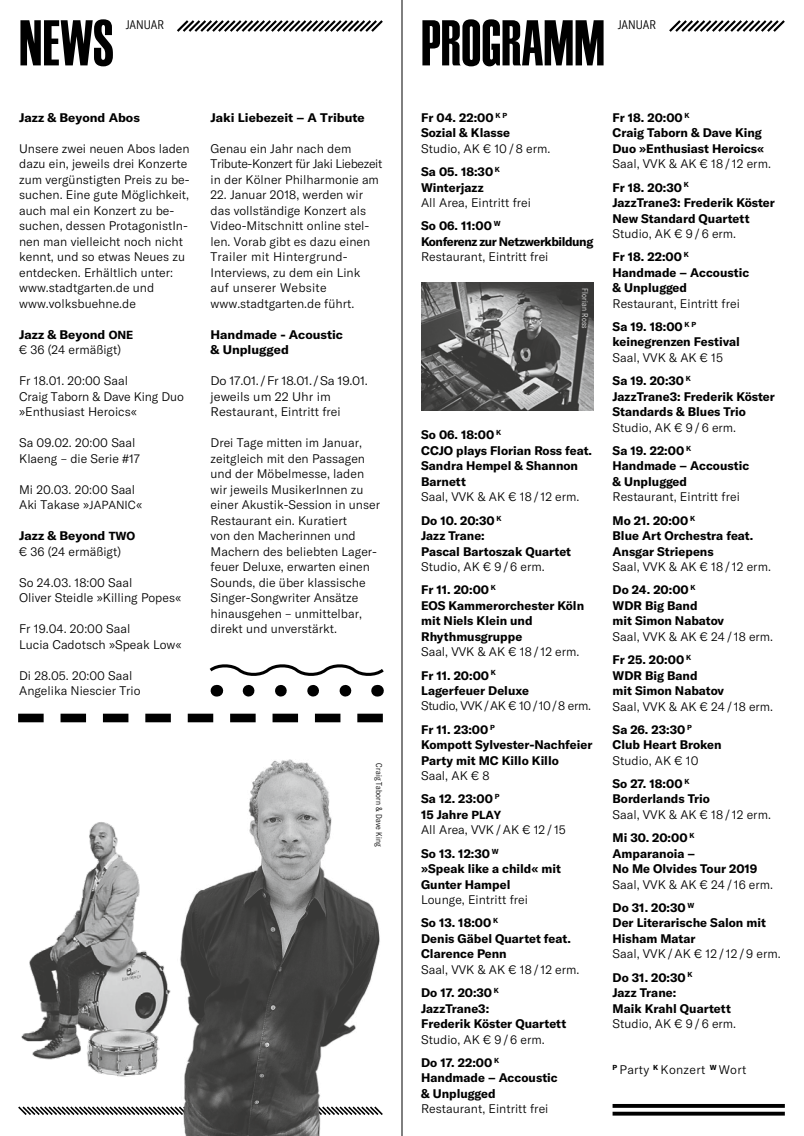
<style>
.page{position:relative;width:804px;height:1136px;background:#fff}
.page>*{position:absolute;margin:0;border:0;box-sizing:border-box;transform-origin:0 0}
.t1{font:64.5px "Schmalfette CP";color:#000}
.t2{font:300 12.3px/15.5px "GT America";color:#000}
.t3{font:700 12.3px/15.5px "GT America";color:#000}
.t4{font:300 12.3px/15.5px "GT America";color:#000;scale:1.04 1}
.t5{font:700 12.3px/15.5px "GT America";color:#000;scale:1.04 1}
.t6{font:300 12.3px/23.2px "GT America";letter-spacing:-.03em;color:#000}
.t7{font:700 12.3px "GT America";letter-spacing:-.035em;color:#000}
.t8{font:300 12.3px "GT America";letter-spacing:.025em;color:#000}
.t9{font:300 condensed 12.3px "GT America";color:#000}
.t10{font:300 condensed 8.25px "GT America";letter-spacing:.02em;color:#000}
.t11{font:300 condensed 8.25px "GT America";letter-spacing:.02em;color:#e3e3e3}
.s1{font-weight:700}
.s2{font-weight:700;font-size:11.55px}
.s3{font-size:11.55px}
.s4{font-weight:300}
</style>
<div class="page">
<svg style="left:18px;top:713px;width:46px;height:9px"></svg>
<svg style="left:18px;top:1106px;width:46px;height:9px"></svg>
<svg style="left:177px;top:20px;width:206px;height:12px"></svg>
<svg style="left:669px;top:20px;width:116px;height:12px"></svg>
<svg style="left:612px;top:1104px;width:172px;height:3px"></svg>
<svg style="left:612px;top:1111px;width:172px;height:4px"></svg>
<img style="left:421px;top:282px;width:172px;height:128px">
<img style="left:64px;top:663px;width:339px;height:472px">
<img style="left:21px;top:817px;width:189px;height:262px">
<hr style="left:401px;top:0;width:1px;height:1135px;background:#000">
<h1 class="t1" style="left:19px;top:8px;width:96px">NEWS</h1>
<h1 class="t1" style="left:421px;top:8px;width:185px">PROGRAMM</h1>
<p class="t9" style="left:126px;top:18px;width:40px">JANUAR</p>
<p class="t9" style="left:618px;top:18px;width:40px">JANUAR</p>
<p class="t5" style="left:19px;top:110px;width:118px">Jazz &amp; Beyond Abos</p>
<p class="t2" style="left:19px;top:141px;width:172px">Unsere zwei neuen Abos laden dazu ein, jeweils drei Konzerte zum vergünstigten Preis zu be&shy;suchen. Eine gute Möglichkeit, auch mal ein Konzert zu be&shy;suchen, dessen ProtagonistIn&shy;nen man vielleicht noch nicht kennt, und so etwas Neues zu entdecken. Erhältlich unter: www.stadtgarten.de und www.volksbuehne.de</p>
<p class="t2" style="left:19px;top:326px;width:116px"><span class="s1">Jazz &amp; Beyond</span> <span class="s2">ONE </span>€ 36 (24 ermäßigt)</p>
<p class="t2" style="left:19px;top:373px;width:166px">Fr 18.01. 20:00 Saal<br>Craig Taborn &amp; Dave King Duo »Enthusiast Heroics«</p>
<p class="t2" style="left:19px;top:435px;width:122px">Sa 09.02. 20:00 Saal<br>Klaeng – die Serie #17</p>
<p class="t2" style="left:19px;top:481px;width:124px">Mi 20.03. 20:00 Saal<br>Aki Takase »<span class="s3">JAPANIC</span>«</p>
<p class="t2" style="left:19px;top:528px;width:118px"><span class="s1">Jazz &amp; Beyond</span> <span class="s2">TWO </span>€ 36 (24 ermäßigt)</p>
<p class="t2" style="left:19px;top:574px;width:164px">So 24.03. 18:00 Saal<br>Oliver Steidle »Killing Popes«</p>
<p class="t2" style="left:19px;top:621px;width:164px">Fr 19.04. 20:00 Saal<br>Lucia Cadotsch »Speak Low«</p>
<p class="t2" style="left:19px;top:667px;width:123px">Di 28.05. 20:00 Saal<br>Angelika Niescier Trio</p>
<p class="t5" style="left:210px;top:110px;width:150px">Jaki Liebezeit – A Tribute</p>
<p class="t2" style="left:210px;top:141px;width:173px">Genau ein Jahr nach dem<br>Tribute-Konzert für Jaki Liebezeit in der Kölner Philharmonie am</p>
<p class="t2" style="left:210px;top:187px;width:161px">22. Januar 2018, werden wir das vollständige Konzert als<br>Video-Mitschnitt online stel&shy;len. Vorab gibt es dazu einen<br>Trailer mit Hintergrund-<br>Interviews, zu dem ein Link auf unserer Website www.stadtgarten.de führt.</p>
<p class="t5" style="left:210px;top:326px;width:129px">Handmade - Acoustic &amp; Unplugged</p>
<p class="t4" style="left:210px;top:373px;width:153px">Do 17.01. / Fr 18.01. / Sa 19.01. jeweils um 22 Uhr im<br>Restaurant, Eintritt frei</p>
<p class="t2" style="left:210px;top:435px;width:171px">Drei Tage mitten im Januar, zeitgleich mit den Passagen und der Möbelmesse, laden wir jeweils MusikerInnen zu einer Akustik-Session in unser<br>Restaurant ein. Kuratiert<br>von den Macherinnen und<br>Machern des beliebten Lager&shy;feuer Deluxe, erwarten einen<br>Sounds, die über klassische<br>Singer-Songwriter Ansätze hinausgehen – unmittelbar, direkt und unverstärkt.</p>
<p class="t10" style="left:384px;top:763px;width:85px;rotate:90deg">Craig Taborn &amp; Dave King</p>
<p class="t3" style="left:421px;top:110px;width:90px">Fr 04. 22:00 <sup>K</sup> <sup>P<br></sup>Sozial &amp; Klasse</p>
<p class="t2" style="left:421px;top:137px;width:131px;line-height:23.2px">Studio, AK € 10 / 8 erm.<br><span class="s1">Sa 05. 18:30</span> <sup>K</sup></p>
<p class="t3" style="left:421px;top:179px;width:64px">Winterjazz</p>
<p class="t2" style="left:421px;top:191px;width:111px;line-height:23.2px">All Area, Eintritt frei<br><span class="s1">So 06. 11:00</span> <sup>W</sup></p>
<p class="t7" style="left:421px;top:234px;width:174px">Konferenz zur Netzwerkbildung</p>
<p class="t2" style="left:421px;top:249px;width:129px">Restaurant, Eintritt frei</p>
<p class="t11" style="left:590px;top:288px;width:42px;rotate:90deg">Florian Ross</p>
<p class="t3" style="left:421px;top:427px;width:172px">So 06. 18:00 <sup>K<br></sup>CCJO plays Florian Ross feat.<br>Sandra Hempel &amp; Shannon<br>Barnett</p>
<p class="t2" style="left:421px;top:485px;width:160px;line-height:23.2px">Saal, VVK &amp; AK € 18 / 12 erm.<br><span class="s1">Do 10. 20:30</span> <sup>K</sup></p>
<p class="t3" style="left:421px;top:527px;width:151px">Jazz Trane:<br>Pascal Bartoszak Quartet</p>
<p class="t2" style="left:421px;top:555px;width:125px;line-height:23.2px">Studio, AK € 9 / 6 erm.<br><span class="s1">Fr 11. 20:00</span> <sup>K</sup></p>
<p class="t3" style="left:421px;top:597px;width:164px">EOS Kammerorchester Köln mit Niels Klein und<br>Rhythmusgruppe</p>
<p class="t2" style="left:421px;top:640px;width:160px;line-height:23.2px">Saal, VVK &amp; AK € 18 / 12 erm.<br><span class="s1">Fr 11. 20:00</span> <sup>K</sup></p>
<p class="t3" style="left:421px;top:682px;width:109px">Lagerfeuer Deluxe</p>
<p class="t6" style="left:421px;top:694px;width:171px">Studio, VVK / AK € 10 / 10 / 8 erm.<br><span class="s1">Fr 11. 23:00</span> <sup>P</sup></p>
<p class="t3" style="left:421px;top:736px;width:173px">Kompott Sylvester-Nachfeier<br>Party mit MC Killo Killo</p>
<p class="t3" style="left:421px;top:764px;width:80px;line-height:23.2px"><span class="s4">Saal, AK € 8<br></span>Sa 12. 23:00 <sup>P</sup></p>
<p class="t2" style="left:421px;top:806px;width:146px"><span class="s1">15 Jahre</span> <span class="s2">PLAY<br></span>All Area, VVK / AK € 12 / 15</p>
<p class="t3" style="left:421px;top:845px;width:141px">So 13. 12:30 <sup>W<br></sup>»Speak like a child« mit<br>Gunter Hampel</p>
<p class="t2" style="left:421px;top:888px;width:108px;line-height:23.2px">Lounge, Eintritt frei<br><span class="s1">So 13. 18:00</span> <sup>K</sup></p>
<p class="t3" style="left:421px;top:930px;width:151px">Denis Gäbel Quartet feat.<br>Clarence Penn</p>
<p class="t2" style="left:421px;top:957px;width:160px;line-height:23.2px">Saal, VVK &amp; AK € 18 / 12 erm.<br><span class="s1">Do 17. 20:30</span> <sup>K</sup></p>
<p class="t3" style="left:421px;top:1000px;width:147px">JazzTrane3:<br>Frederik Köster Quartett</p>
<p class="t2" style="left:421px;top:1027px;width:125px;line-height:23.2px">Studio, AK € 9 / 6 erm.<br><span class="s1">Do 17. 22:00</span> <sup>K</sup></p>
<p class="t3" style="left:421px;top:1069px;width:138px">Handmade – Accoustic &amp; Unplugged</p>
<p class="t2" style="left:421px;top:1100px;width:129px">Restaurant, Eintritt frei</p>
<p class="t3" style="left:612px;top:110px;width:153px">Fr 18. 20:00 <sup>K<br></sup>Craig Taborn &amp; Dave King<br>Duo »Enthusiast Heroics«</p>
<p class="t2" style="left:612px;top:152px;width:160px;line-height:23.2px">Saal, VVK &amp; AK € 18 / 12 erm.<br><span class="s1">Fr 18. 20:30</span> <sup>K</sup></p>
<p class="t3" style="left:612px;top:195px;width:164px">JazzTrane3: Frederik Köster<br>New Standard Quartett</p>
<p class="t2" style="left:612px;top:222px;width:125px;line-height:23.2px">Studio, AK € 9 / 6 erm.<br><span class="s1">Fr 18. 22:00</span> <sup>K</sup></p>
<p class="t3" style="left:612px;top:264px;width:138px">Handmade – Accoustic &amp; Unplugged</p>
<p class="t2" style="left:612px;top:292px;width:129px;line-height:23.2px">Restaurant, Eintritt frei<br><span class="s1">Sa 19. 18:00</span> <sup>K</sup> <sup>P</sup></p>
<p class="t3" style="left:612px;top:334px;width:129px">keinegrenzen Festival</p>
<p class="t2" style="left:612px;top:346px;width:112px;line-height:23.2px">Saal, VVK &amp; AK € 15<br><span class="s1">Sa 19. 20:30</span> <sup>K</sup></p>
<p class="t3" style="left:612px;top:388px;width:164px">JazzTrane3: Frederik Köster<br>Standards &amp; Blues Trio</p>
<p class="t2" style="left:612px;top:415px;width:125px;line-height:23.2px">Studio, AK € 9 / 6 erm.<br><span class="s1">Sa 19. 22:00</span> <sup>K</sup></p>
<p class="t3" style="left:612px;top:458px;width:138px">Handmade – Accoustic &amp; Unplugged</p>
<p class="t2" style="left:612px;top:485px;width:129px;line-height:23.2px">Restaurant, Eintritt frei<br><span class="s1">Mo 21. 20:00</span> <sup>K</sup></p>
<p class="t3" style="left:612px;top:527px;width:142px">Blue Art Orchestra feat.<br>Ansgar Striepens</p>
<p class="t2" style="left:612px;top:555px;width:160px;line-height:23.2px">Saal, VVK &amp; AK € 18 / 12 erm.<br><span class="s1">Do 24. 20:00</span> <sup>K</sup></p>
<p class="t3" style="left:612px;top:597px;width:113px">WDR Big Band<br>mit Simon Nabatov</p>
<p class="t2" style="left:612px;top:624px;width:162px;line-height:23.2px">Saal, VVK &amp; AK € 24 / 18 erm.<br><span class="s1">Fr 25. 20:00</span> <sup>K</sup></p>
<p class="t3" style="left:612px;top:667px;width:113px">WDR Big Band<br>mit Simon Nabatov</p>
<p class="t2" style="left:612px;top:694px;width:162px;line-height:23.2px">Saal, VVK &amp; AK € 24 / 18 erm.<br><span class="s1">Sa 26. 23:30</span> <sup>P</sup></p>
<p class="t3" style="left:612px;top:736px;width:111px">Club Heart Broken</p>
<p class="t2" style="left:612px;top:748px;width:87px;line-height:23.2px">Studio, AK € 10<br><span class="s1">So 27. 18:00</span> <sup>K</sup></p>
<p class="t3" style="left:612px;top:791px;width:99px">Borderlands Trio</p>
<p class="t2" style="left:612px;top:802px;width:160px;line-height:23.2px">Saal, VVK &amp; AK € 18 / 12 erm.<br><span class="s1">Mi 30. 20:00</span> <sup>K</sup></p>
<p class="t3" style="left:612px;top:845px;width:146px">Amparanoia –<br>No Me Olvides Tour 2019</p>
<p class="t2" style="left:612px;top:872px;width:162px;line-height:23.2px">Saal, VVK &amp; AK € 24 / 16 erm.<br><span class="s1">Do 31. 20:30</span> <sup>W</sup></p>
<p class="t3" style="left:612px;top:914px;width:155px">Der Literarische Salon mit<br>Hisham Matar</p>
<p class="t2" style="left:612px;top:942px;width:169px;line-height:23.2px">Saal, VVK / AK € 12 / 12 / 9 erm.<br><span class="s1">Do 31. 20:30</span> <sup>K</sup></p>
<p class="t3" style="left:612px;top:984px;width:120px">Jazz Trane:<br>Maik Krahl Quartett</p>
<p class="t2" style="left:612px;top:1015px;width:125px">Studio, AK € 9 / 6 erm.</p>
<p class="t8" style="left:612px;top:1062px;width:135px"><sup>P</sup> Party <sup>K</sup> Konzert <sup>W</sup> Wort</p>
</div>
